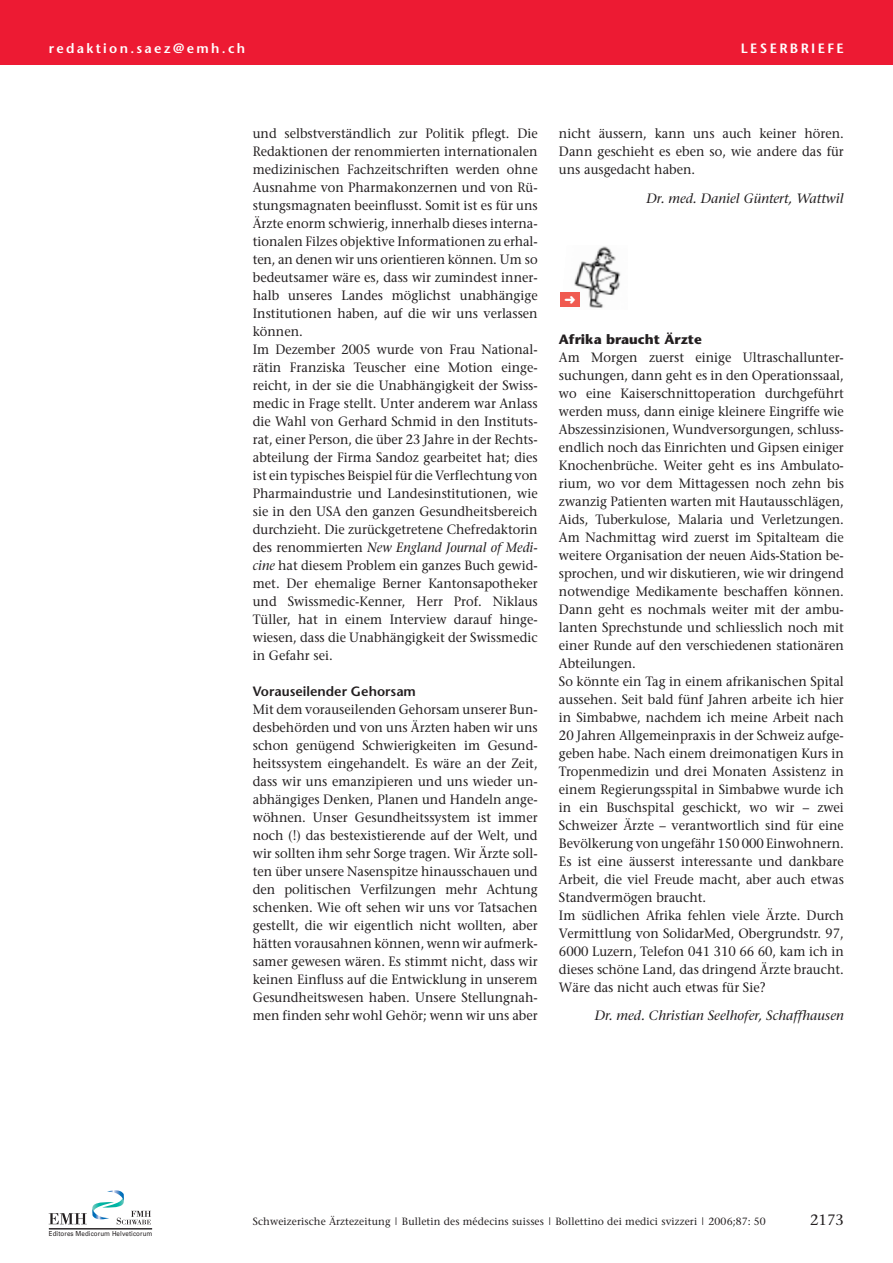
<style>
.page{position:relative;width:893px;height:1263px;background:#fff}
.page>*{position:absolute;margin:0;border:0;box-sizing:border-box;transform-origin:0 0}
.t1{font:15px "Stone Serif";color:#231f20}
.t2{font:13.5px/18px "Stone Serif";color:#231f20;scale:.95 1}
.t3{font:italic 13.5px "Stone Serif";color:#231f20}
.t4{font:600 13.5px "Stone Sans";letter-spacing:.17em;color:#fff}
.t5{font:600 13.5px "Stone Sans";color:#231f20}
.t6{font:700 13.5px "Stone Sans";color:#231f20}
.t7{font:10.5px "Stone Serif";letter-spacing:.01em;color:#231f20}
.t8{font:6.9px "Univers";letter-spacing:.015em;color:#231f20;scale:.9 1}
.s1{font-style:italic}
</style>
<div class="page">
<img style="left:574px;top:246px;width:47px;height:62px">
<div style="left:560px;top:292px;width:20px;height:15px;background:#f05a50"></div>
<svg style="left:49px;top:1190px;width:102px;height:34px"></svg>
<hr style="left:49px;top:1228px;width:103px;height:1px;background:#231f20">
<div style="left:0;top:0;width:893px;height:64px;background:#ed1a33"></div>
<p class="t4" style="left:49px;top:42px;width:198px">redaktion.saez@emh.ch</p>
<p class="t4" style="left:741px;top:42px;width:104px">LESERBRIEFE</p>
<p class="t2" style="left:253px;top:126px;width:301px">und selbstverständlich zur Politik pflegt. Die Redaktionen der renommierten internationalen medizinischen Fachzeitschriften werden ohne Ausnahme von Pharmakonzernen und von Rü&shy;stungsmagnaten beeinflusst. Somit ist es für uns Ärzte enorm schwierig, innerhalb dieses interna&shy;tionalen Filzes objektive Informationen zu erhal&shy;ten, an denen wir uns orientieren können. Um so bedeutsamer wäre es, dass wir zumindest inner&shy;halb unseres Landes möglichst unabhängige Institutionen haben, auf die wir uns verlassen können.<br>Im Dezember 2005 wurde von Frau National&shy;rätin Franziska Teuscher eine Motion einge&shy;reicht, in der sie die Unabhängigkeit der Swiss&shy;medic in Frage stellt. Unter anderem war Anlass die Wahl von Gerhard Schmid in den Instituts&shy;rat, einer Person, die über 23 Jahre in der Rechts&shy;abteilung der Firma Sandoz gearbeitet hat; dies ist ein typisches Beispiel für die Verflechtung von Pharmaindustrie und Landesinstitutionen, wie sie in den USA den ganzen Gesundheitsbereich durchzieht. Die zurückgetretene Chefredaktorin des renommierten <span class="s1">New England Journal of Medi&shy;cine</span> hat diesem Problem ein ganzes Buch gewid&shy;met. Der ehemalige Berner Kantonsapotheker und Swissmedic-Kenner, Herr Prof. Niklaus Tüller, hat in einem Interview darauf hinge&shy;wiesen, dass die Unabhängigkeit der Swissmedic in Gefahr sei.</p>
<p class="t5" style="left:253px;top:686px;width:165px">Vorauseilender Gehorsam</p>
<p class="t2" style="left:253px;top:702px;width:301px;text-align:justify">Mit dem vorauseilenden Gehorsam unserer Bun&shy;desbehörden und von uns Ärzten haben wir uns schon genügend Schwierigkeiten im Gesund&shy;heitssystem eingehandelt. Es wäre an der Zeit, dass wir uns emanzipieren und uns wieder un&shy;abhängiges Denken, Planen und Handeln ange&shy;wöhnen. Unser Gesundheitssystem ist immer noch (!) das bestexistierende auf der Welt, und wir sollten ihm sehr Sorge tragen. Wir Ärzte soll&shy;ten über unsere Nasenspitze hinausschauen und den politischen Verfilzungen mehr Achtung schenken. Wie oft sehen wir uns vor Tatsachen gestellt, die wir eigentlich nicht wollten, aber hätten vorausahnen können, wenn wir aufmerk&shy;samer gewesen wären. Es stimmt nicht, dass wir keinen Einfluss auf die Entwicklung in unserem Gesundheitswesen haben. Unsere Stellungnah&shy;men finden sehr wohl Gehör; wenn wir uns aber</p>
<p class="t2" style="left:559px;top:126px;width:301px;text-align:justify">nicht äussern, kann uns auch keiner hören.<br>Dann geschieht es eben so, wie andere das für uns ausgedacht haben.</p>
<p class="t3" style="left:646px;top:193px;width:199px">Dr. med. Daniel Güntert, Wattwil</p>
<p class="t6" style="left:559px;top:334px;width:144px">Afrika braucht Ärzte</p>
<p class="t2" style="left:559px;top:349px;width:301px">Am Morgen zuerst einige Ultraschallunter&shy;suchungen, dann geht es in den Operationssaal, wo eine Kaiserschnittoperation durchgeführt werden muss, dann einige kleinere Eingriffe wie Abszessinzisionen, Wundversorgungen, schluss&shy;endlich noch das Einrichten und Gipsen einiger Knochenbrüche. Weiter geht es ins Ambulato&shy;rium, wo vor dem Mittagessen noch zehn bis zwanzig Patienten warten mit Hautausschlägen, Aids, Tuberkulose, Malaria und Verletzungen.<br>Am Nachmittag wird zuerst im Spitalteam die weitere Organisation der neuen Aids-Station be&shy;sprochen, und wir diskutieren, wie wir dringend notwendige Medikamente beschaffen können.<br>Dann geht es nochmals weiter mit der ambu&shy;lanten Sprechstunde und schliesslich noch mit einer Runde auf den verschiedenen stationären Abteilungen.<br>So könnte ein Tag in einem afrikanischen Spital aussehen. Seit bald fünf Jahren arbeite ich hier in Simbabwe, nachdem ich meine Arbeit nach 20 Jahren Allgemeinpraxis in der Schweiz aufge&shy;geben habe. Nach einem dreimonatigen Kurs in Tropenmedizin und drei Monaten Assistenz in einem Regierungsspital in Simbabwe wurde ich in ein Buschspital geschickt, wo wir – zwei Schweizer Ärzte – verantwortlich sind für eine Bevölkerung von ungefähr 150 000 Einwohnern.<br>Es ist eine äusserst interessante und dankbare Arbeit, die viel Freude macht, aber auch etwas Standvermögen braucht.<br>Im südlichen Afrika fehlen viele Ärzte. Durch Vermittlung von SolidarMed, Obergrundstr. 97, 6000 Luzern, Telefon 041 310 66 60, kam ich in dieses schöne Land, das dringend Ärzte braucht.<br>Wäre das nicht auch etwas für Sie?</p>
<p class="t3" style="left:595px;top:1010px;width:251px">Dr. med. Christian Seelhofer, Schaffhausen</p>
<p class="t8" style="left:49px;top:1229px;width:117px">Editores Medicorum Helveticorum</p>
<p class="t7" style="left:253px;top:1217px;width:515px">Schweizerische Ärztezeitung | Bulletin des médecins suisses | Bollettino dei medici svizzeri | 2006;87: 50</p>
<p class="t1" style="left:810px;top:1213px;width:35px">2173</p>
</div>
